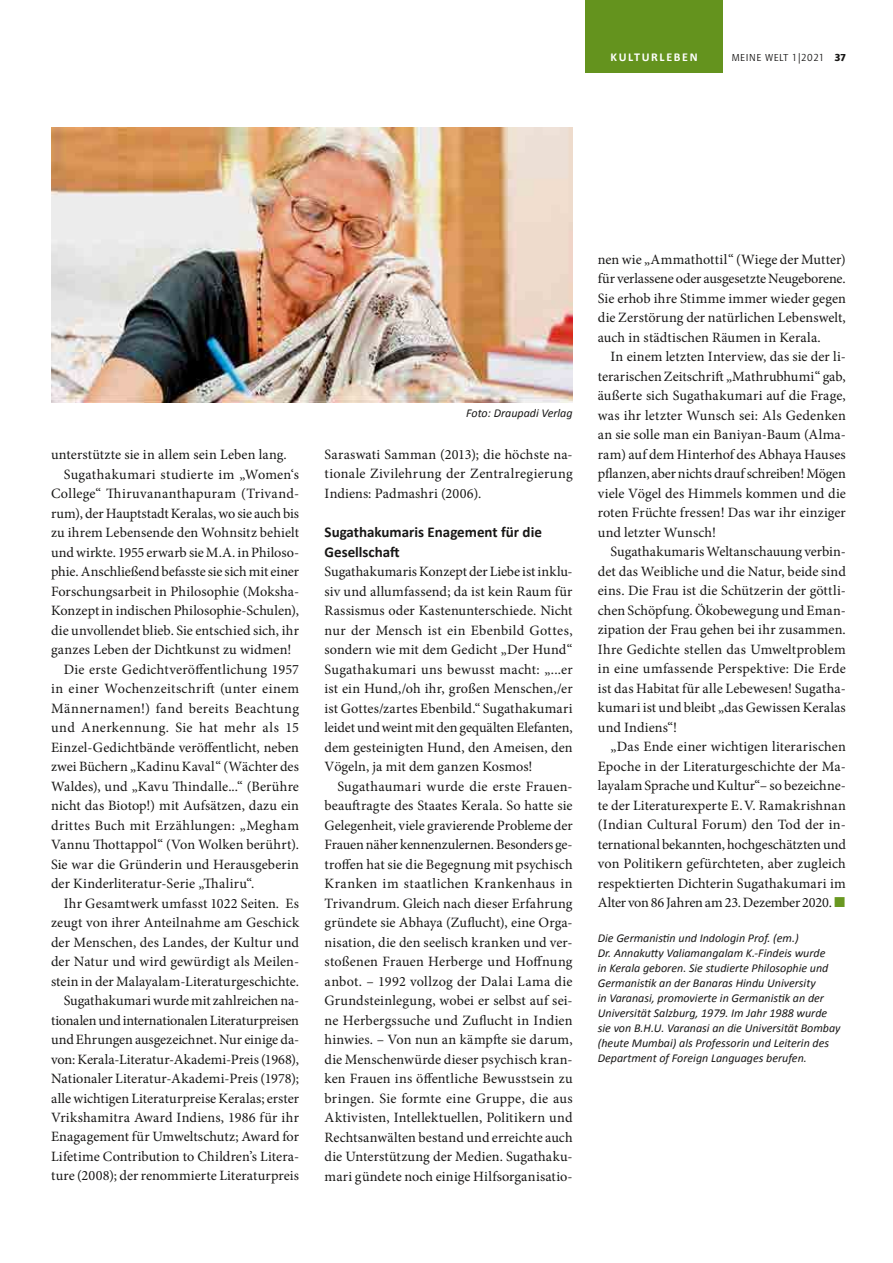
<style>
.page{position:relative;width:893px;height:1263px;background:#fff}
.page>*{position:absolute;margin:0;border:0;box-sizing:border-box;transform-origin:0 0}
.t1{font:700 15px/19.5px "Calibri";color:#181716}
.t2{font:14.25px/19.5px "Minion Pro";letter-spacing:.005em;color:#181716;text-align:justify}
.t3{font:14.25px "Minion Pro";letter-spacing:.025em;color:#181716}
.t4{font:14.25px "Minion Pro";letter-spacing:-.02em;color:#181716}
.t5{font:italic 12px/15px "Calibri";color:#181716}
.t6{font:700 12px "Calibri";letter-spacing:.14em;color:#fff}
.t7{font:10.5px "Quay Sans ITC";letter-spacing:.05em;color:#181716}
.s1{font-weight:900}
.s2{font-family:"Mathematical Pi Six";color:#699821}
</style>
<div class="page">
<div style="left:585px;top:0;width:137px;height:72px;background:#64931e"></div>
<img style="left:51px;top:128px;width:522px;height:275px">
<p class="t6" style="left:611px;top:50px;width:89px">KULTURLEBEN</p>
<p class="t7" style="left:732px;top:52px;width:116px">MEINE WELT 1|2021 <span class="s1">37</span></p>
<p class="t2" style="left:51px;top:445px;width:237px">unterstützte sie in allem sein Leben lang.</p>
<p class="t2" style="left:64px;top:464px;width:237px">Sugathakumari studierte im „Women‘s</p>
<p class="t3" style="left:51px;top:484px;width:250px">College“ Thiruvananthapuram (Trivand-</p>
<p class="t2" style="left:51px;top:503px;width:250px">rum), der Hauptstadt Keralas, wo sie auch bis</p>
<p class="t2" style="left:51px;top:523px;width:249px">zu ihrem Lebensende den Wohnsitz behielt</p>
<p class="t2" style="left:51px;top:542px;width:250px">und wirkte. 1955 erwarb sie M.A. in Philoso-</p>
<p class="t2" style="left:51px;top:562px;width:250px">phie. Anschließend befasste sie sich mit einer</p>
<p class="t2" style="left:51px;top:581px;width:250px">Forschungsarbeit in Philosophie (Moksha-</p>
<p class="t2" style="left:51px;top:601px;width:250px">Konzept in indischen Philosophie-Schulen),</p>
<p class="t2" style="left:51px;top:620px;width:250px">die unvollendet blieb. Sie entschied sich, ihr</p>
<p class="t2" style="left:51px;top:640px;width:242px">ganzes Leben der Dichtkunst zu widmen!</p>
<p class="t2" style="left:64px;top:659px;width:237px">Die erste Gedichtveröffentlichung 1957</p>
<p class="t3" style="left:51px;top:679px;width:250px">in einer Wochenzeitschrift (unter einem</p>
<p class="t3" style="left:51px;top:698px;width:250px">Männernamen!) fand bereits Beachtung</p>
<p class="t3" style="left:51px;top:718px;width:250px">und Anerkennung. Sie hat mehr als 15</p>
<p class="t2" style="left:51px;top:737px;width:250px">Einzel-Gedichtbände veröffentlicht, neben</p>
<p class="t2" style="left:51px;top:757px;width:250px">zwei Büchern „Kadinu Kaval“ (Wächter des</p>
<p class="t2" style="left:51px;top:776px;width:250px">Waldes), und „Kavu Thindalle...“ (Berühre</p>
<p class="t2" style="left:51px;top:796px;width:250px">nicht das Biotop!) mit Aufsätzen, dazu ein</p>
<p class="t2" style="left:51px;top:815px;width:250px">drittes Buch mit Erzählungen: „Megham</p>
<p class="t2" style="left:51px;top:835px;width:250px">Vannu Thottappol“ (Von Wolken berührt).</p>
<p class="t2" style="left:51px;top:854px;width:250px">Sie war die Gründerin und Herausgeberin</p>
<p class="t2" style="left:51px;top:874px;width:205px">der Kinderliteratur-Serie „Thaliru“.</p>
<p class="t2" style="left:64px;top:893px;width:237px">Ihr Gesamtwerk umfasst 1022 Seiten. Es</p>
<p class="t2" style="left:51px;top:913px;width:250px">zeugt von ihrer Anteilnahme am Geschick</p>
<p class="t2" style="left:51px;top:932px;width:250px">der Menschen, des Landes, der Kultur und</p>
<p class="t2" style="left:51px;top:952px;width:250px">der Natur und wird gewürdigt als Meilen-</p>
<p class="t2" style="left:51px;top:971px;width:250px">stein in der Malayalam-Literaturgeschichte.</p>
<p class="t2" style="left:64px;top:991px;width:237px">Sugathakumari wurde mit zahlreichen na-</p>
<p class="t4" style="left:51px;top:1010px;width:250px">tionalen und internationalen Literaturpreisen</p>
<p class="t2" style="left:51px;top:1030px;width:250px">und Ehrungen ausgezeichnet. Nur einige da-</p>
<p class="t2" style="left:51px;top:1049px;width:250px">von: Kerala-Literatur-Akademi-Preis (1968),</p>
<p class="t2" style="left:51px;top:1069px;width:250px">Nationaler Literatur-Akademi-Preis (1978);</p>
<p class="t2" style="left:51px;top:1088px;width:250px">alle wichtigen Literaturpreise Keralas; erster</p>
<p class="t2" style="left:51px;top:1108px;width:250px">Vrikshamitra Award Indiens, 1986 für ihr</p>
<p class="t2" style="left:51px;top:1127px;width:250px">Enagagement für Umweltschutz; Award for</p>
<p class="t2" style="left:51px;top:1147px;width:250px">Lifetime Contribution to Children’s Litera-</p>
<p class="t2" style="left:51px;top:1166px;width:250px">ture (2008); der renommierte Literaturpreis</p>
<p class="t5" style="left:466px;top:405px;width:108px">Foto: Draupadi Verlag</p>
<p class="t2" style="left:325px;top:445px;width:250px">Saraswati Samman (2013); die höchste na&shy;tionale Zivilehrung der Zentralregierung Indiens: Padmashri (2006).</p>
<p class="t1" style="left:325px;top:522px;width:219px">Sugathakumaris Enagement für die<br>Gesellschaft</p>
<p class="t2" style="left:325px;top:562px;width:250px">Sugathakumaris Konzept der Liebe ist inklu&shy;siv und allumfassend; da ist kein Raum für Rassismus oder Kastenunterschiede. Nicht nur der Mensch ist ein Ebenbild Gottes, sondern wie mit dem Gedicht „Der Hund“ Sugathakumari uns bewusst macht: „...er ist ein Hund,/oh ihr, großen Menschen,/er ist Gottes/zartes Ebenbild.“ Sugathakumari leidet und weint mit den gequälten Elefanten, dem gesteinigten Hund, den Ameisen, den Vögeln, ja mit dem ganzen Kosmos!</p>
<p class="t2" style="left:325px;top:776px;width:250px;text-indent:13px">Sugathaumari wurde die erste Frauen&shy;beauftragte des Staates Kerala. So hatte sie Gelegenheit, viele gravierende Probleme der Frauen näher kennenzulernen. Besonders ge&shy;troffen hat sie die Begegnung mit psychisch Kranken im staatlichen Krankenhaus in Trivandrum. Gleich nach dieser Erfahrung gründete sie Abhaya (Zuflucht), eine Orga&shy;nisation, die den seelisch kranken und ver&shy;stoßenen Frauen Herberge und Hoffnung anbot. – 1992 vollzog der Dalai Lama die Grundsteinlegung, wobei er selbst auf sei&shy;ne Herbergssuche und Zuflucht in Indien hinwies. – Von nun an kämpfte sie darum, die Menschenwürde dieser psychisch kran&shy;ken Frauen ins öffentliche Bewusstsein zu bringen. Sie formte eine Gruppe, die aus Aktivisten, Intellektuellen, Politikern und Rechtsanwälten bestand und erreichte auch die Unterstützung der Medien. Sugathaku&shy;mari gündete noch einige Hilfsorganisatio-</p>
<p class="t2" style="left:598px;top:250px;width:250px">nen wie „Ammathottil“ (Wiege der Mutter) für verlassene oder ausgesetzte Neugeborene.<br>Sie erhob ihre Stimme immer wieder gegen die Zerstörung der natürlichen Lebenswelt, auch in städtischen Räumen in Kerala.</p>
<p class="t2" style="left:598px;top:347px;width:250px;text-indent:13px">In einem letzten Interview, das sie der li&shy;terarischen Zeitschrift „Mathrubhumi“ gab, äußerte sich Sugathakumari auf die Frage, was ihr letzter Wunsch sei: Als Gedenken an sie solle man ein Baniyan-Baum (Alma&shy;ram) auf dem Hinterhof des Abhaya Hauses pflanzen, aber nichts drauf schreiben! Mögen viele Vögel des Himmels kommen und die roten Früchte fressen! Das war ihr einziger und letzter Wunsch!</p>
<p class="t2" style="left:598px;top:542px;width:250px;text-indent:13px">Sugathakumaris Weltanschauung verbin&shy;det das Weibliche und die Natur, beide sind eins. Die Frau ist die Schützerin der göttli&shy;chen Schöpfung. Ökobewegung und Eman&shy;zipation der Frau gehen bei ihr zusammen.<br>Ihre Gedichte stellen das Umweltproblem in eine umfassende Perspektive: Die Erde ist das Habitat für alle Lebewesen! Sugatha&shy;kumari ist und bleibt „das Gewissen Keralas und Indiens“!</p>
<p class="t2" style="left:598px;top:737px;width:250px;text-indent:13px">„Das Ende einer wichtigen literarischen Epoche in der Literaturgeschichte der Ma&shy;layalam Sprache und Kultur“– so bezeichne&shy;te der Literaturexperte E.V. Ramakrishnan (Indian Cultural Forum) den Tod der in&shy;ternational bekannten, hochgeschätzten und von Politikern gefürchteten, aber zugleich respektierten Dichterin Sugathakumari im Alter von 86 Jahren am 23. Dezember 2020. <span class="s2">j</span></p>
<p class="t5" style="left:598px;top:930px;width:244px">Die Germanistin und Indologin Prof. (em.)<br>Dr. Annakutty Valiamangalam K.-Findeis wurde<br>in Kerala geboren. Sie studierte Philosophie und Germanistik an der Banaras Hindu University<br>in Varanasi, promovierte in Germanistik an der Universität Salzburg, 1979. Im Jahr 1988 wurde sie von B.H.U. Varanasi an die Universität Bombay (heute Mumbai) als Professorin und Leiterin des Department of Foreign Languages berufen.</p>
</div>
